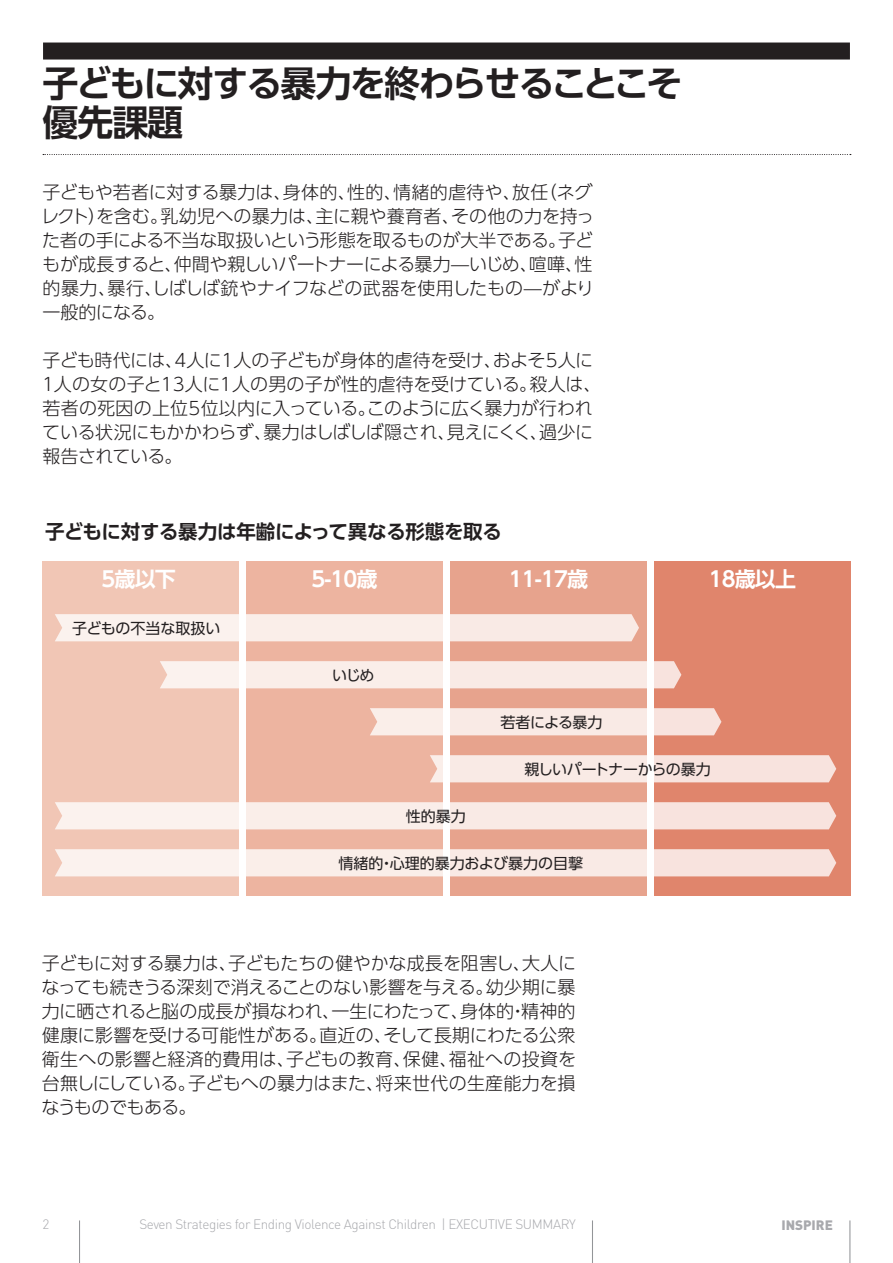
<style>
.page{position:relative;width:893px;height:1263px;background:#fff}
.page>*{position:absolute;margin:0;border:0;box-sizing:border-box;transform-origin:0 0}
.t1{font:700 36px/39.6px "UD Shin Go Pr 6 N De";letter-spacing:-.05em;color:#231f20}
.t2{font:700 21px "UD Shin Go Pr 6 N De";letter-spacing:-.04em;color:#fff}
.t3{font:700 19.5px "UD Shin Go Pr 6 N De";letter-spacing:-.02em;color:#231f20}
.t4{font:300 18px/24px "UD Shin Go Pr 6 N";letter-spacing:-.01em;color:#231f20;text-align:justify}
.t5{font:15px "UD Shin Go Pr 6 N";letter-spacing:-.005em;color:#231f20}
.t6{font:15px "UD Shin Go Pr 6 N";letter-spacing:-.03em;color:#231f20}
.t7{font:15px "UD Shin Go Pr 6 N";letter-spacing:-.035em;color:#231f20}
.t8{font:300 13.5px "DIN";letter-spacing:-.03em;color:#a8a9ad}
.t9{font:900 13.5px "DIN";color:#a8a9ad}
</style>
<div class="page">
<svg style="left:43px;top:154px;width:808px;height:1px"></svg>
<div style="left:43px;top:43px;width:807px;height:17px;background:#231f20"></div>
<div style="left:43px;top:561px;width:196px;height:335px;background:#f1c6b5"></div>
<div style="left:246px;top:561px;width:197px;height:335px;background:#edb4a0"></div>
<div style="left:450px;top:561px;width:196px;height:335px;background:#e7a38d"></div>
<div style="left:654px;top:561px;width:196px;height:335px;background:#e0856c"></div>
<div style="left:55px;top:614px;width:584px;height:27px;background:#faeee9"></div>
<svg style="left:160px;top:661px;width:521px;height:27px"></svg>
<svg style="left:370px;top:708px;width:351px;height:27px"></svg>
<svg style="left:430px;top:755px;width:406px;height:27px"></svg>
<svg style="left:55px;top:802px;width:781px;height:27px"></svg>
<svg style="left:55px;top:849px;width:781px;height:27px"></svg>
<hr style="left:849px;top:1220px;width:1px;height:43px;background:#939598">
<hr style="left:592px;top:1220px;width:1px;height:43px;background:#939598">
<hr style="left:79px;top:1220px;width:1px;height:43px;background:#939598">
<h1 class="t1" style="left:43px;top:62px;width:642px">子どもに対する暴力を終わらせることこそ優先課題</h1>
<p class="t4" style="left:41px;top:179px;width:555px">子どもや若者に対する暴力は、身体的、性的、情緒的虐待や、放任（ネグレクト）を含む。乳幼児への暴力は、主に親や養育者、その他の力を持った者の手による不当な取扱いという形態を取るものが大半である。子どもが成長すると、仲間や親しいパートナーによる暴力—いじめ、喧嘩、性的暴力、暴行、しばしば銃やナイフなどの武器を使用したもの—がより一般的になる。</p>
<p class="t4" style="left:39px;top:347px;width:564px;text-align:left">子ども時代には、4人に1人の子どもが身体的虐待を受け、およそ5人に<br>１人の女の子と13人に1人の男の子が性的虐待を受けている。殺人は、若者の死因の上位5位以内に入っている。このように広く暴力が行われている状況にもかかわらず、暴力はしばしば隠され、見えにくく、過少に報告されている。</p>
<p class="t3" style="left:45px;top:515px;width:458px">子どもに対する暴力は年齢によって異なる形態を取る</p>
<p class="t2" style="left:102px;top:562px;width:76px">5歳以下</p>
<p class="t2" style="left:311px;top:562px;width:68px">5-10歳</p>
<p class="t2" style="left:509px;top:562px;width:81px">11-17歳</p>
<p class="t2" style="left:709px;top:562px;width:89px">18歳以上</p>
<p class="t5" style="left:72px;top:616px;width:150px">子どもの不当な取扱い</p>
<p class="t5" style="left:332px;top:663px;width:44px">いじめ</p>
<p class="t7" style="left:501px;top:710px;width:103px">若者による暴力</p>
<p class="t6" style="left:524px;top:757px;width:188px">親しいパートナーからの暴力</p>
<p class="t5" style="left:406px;top:804px;width:61px">性的暴力</p>
<p class="t5" style="left:339px;top:851px;width:246px">情緒的・心理的暴力および暴力の目撃</p>
<p class="t4" style="left:42px;top:951px;width:536px">子どもに対する暴力は、子どもたちの健やかな成長を阻害し、大人になっても続きうる深刻で消えることのない影響を与える。幼少期に暴力に晒されると脳の成長が損なわれ、一生にわたって、身体的・精神的健康に影響を受ける可能性がある。直近の、そして長期にわたる公衆衛生への影響と経済的費用は、子どもの教育、保健、福祉への投資を台無しにしている。子どもへの暴力はまた、将来世代の生産能力を損なうものでもある。</p>
<p class="t8" style="left:43px;top:1215px;width:8px">2</p>
<p class="t8" style="left:139px;top:1215px;width:438px">Seven Strategies for Ending Violence Against Children | EXECUTIVE SUMMARY</p>
<p class="t9" style="left:781px;top:1216px;width:53px">INSPIRE</p>
</div>
